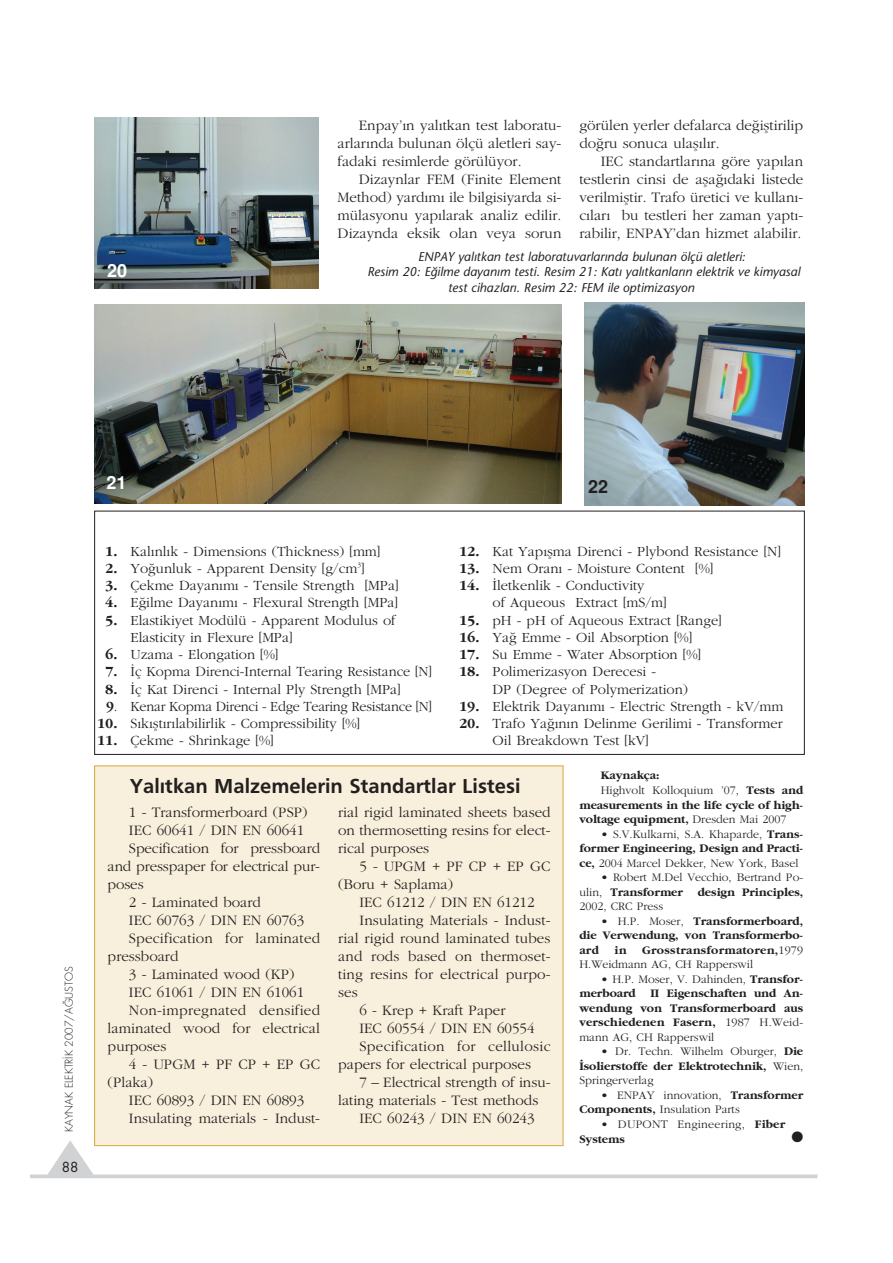
<style>
.page{position:relative;width:893px;height:1263px;background:#fff}
.page>*{position:absolute;margin:0;border:0;box-sizing:border-box;transform-origin:0 0}
.t1{font:700 21px "Gill Sans";color:#231f20}
.t2{font:700 18px "Helvetica";color:#fff}
.t3{font:700 18px "Helvetica";color:#231f20}
.t4{font:15px/18px "Garamond";color:#231f20;text-align:justify}
.t5{font:15px "Garamond";letter-spacing:.02em;color:#231f20}
.t6{font:15px "Zapf Dingbats";color:#231f20}
.t7{font:14.55px/17.2px "Garamond";color:#231f20}
.t8{font:13.5px "Futura";color:#231f20}
.t9{font:italic 12.75px "Stone Sans";color:#231f20}
.t10{font:12px/14.5px "Garamond";color:#231f20;text-align:justify}
.t11{font:700 12px/14.4px "Garamond";color:#231f20;text-align:justify}
.t12{font:12px/14.5px "Garamond";letter-spacing:.02em;color:#231f20}
.t13{font:300 10.5px "Futura";color:#231f20}
.s1{font-weight:700}
.s2{font-weight:400}
</style>
<div class="page">
<svg style="left:48px;top:1140px;width:45px;height:34px"></svg>
<svg style="left:30px;top:1174px;width:787px;height:4px;background:#d6d7d8"></svg>
<img style="left:94px;top:304px;width:467px;height:200px">
<img style="left:584px;top:303px;width:220px;height:203px">
<img style="left:94px;top:117px;width:225px;height:171px">
<div style="left:95px;top:766px;width:468px;height:380px;background:#f8f0dc"></div>
<div style="left:94px;top:511px;width:710px;height:244px;border:1px solid #231f20"></div>
<p class="t2" style="left:107px;top:263px;width:22px">20</p>
<p class="t4" style="left:337px;top:117px;width:225px;text-indent:21px">Enpay’›n yal›tkan test laboratu&shy;arlar›nda bulunan ölçü aletleri say&shy;fadaki resimlerde görülüyor.</p>
<p class="t4" style="left:337px;top:171px;width:225px;text-indent:21px">Dizaynlar FEM (Finite Element Method) yard›m› ile bilgisiyarda si&shy;mülasyonu yap›larak analiz edilir.<br>Dizaynda eksik olan veya sorun</p>
<p class="t4" style="left:579px;top:117px;width:225px">görülen yerler defalarca de¤ifltirilip do¤ru sonuca ulafl›l›r.</p>
<p class="t4" style="left:579px;top:153px;width:225px;text-indent:21px">IEC standartlar›na göre yap›lan testlerin cinsi de afla¤›daki listede verilmifltir. Trafo üretici ve kullan›- c›lar› bu testleri her zaman yapt›- rabilir, ENPAY’dan hizmet alabilir.</p>
<p class="t9" style="left:418px;top:251px;width:329px">ENPAY yal›tkan test laboratuvarlar›nda bulunan ölçü aletleri:</p>
<p class="t9" style="left:367px;top:267px;width:434px">Resim 20: E¤ilme dayan›m testi. Resim 21: Kat› yal›tkanlar›n elektrik ve kimyasal</p>
<p class="t9" style="left:448px;top:282px;width:248px">test cihazlar›. Resim 22: FEM ile optimizasyon</p>
<p class="t2" style="left:106px;top:475px;width:22px">21</p>
<p class="t3" style="left:588px;top:479px;width:22px">22</p>
<p class="t13" style="left:64px;top:1132px;width:167px;rotate:-90deg">KAYNAK ELEKTR‹K 2007/A⁄USTOS</p>
<p class="t8" style="left:62px;top:1161px;width:18px">88</p>
<p class="t7" style="left:105px;top:543px;width:276px"><span class="s1">1.</span> Kal›nl›k - Dimensions (Thickness) [mm]</p>
<p class="t7" style="left:105px;top:561px;width:261px"><span class="s1">2.</span> Yo¤unluk - Apparent Density [g/cm<sup>3</sup>]</p>
<p class="t7" style="left:105px;top:578px;width:295px"><span class="s1">3.</span> Çekme Dayan›m› - Tensile Strength [MPa]</p>
<p class="t7" style="left:105px;top:595px;width:294px"><span class="s1">4.</span> E¤ilme Dayan›m› - Flexural Strength [MPa]</p>
<p class="t7" style="left:130px;top:612px;width:266px;text-indent:-25px"><span class="s1">5.</span> Elastikiyet Modülü - Apparent Modulus of<br>Elasticity in Flexure [MPa]</p>
<p class="t7" style="left:105px;top:647px;width:174px"><span class="s1">6.</span> Uzama - Elongation [%]</p>
<p class="t7" style="left:105px;top:664px;width:328px"><span class="s1">7.</span> ‹ç Kopma Direnci-Internal Tearing Resistance [N]</p>
<p class="t7" style="left:105px;top:681px;width:297px"><span class="s1">8.</span> ‹ç Kat Direnci - Internal Ply Strength [MPa]</p>
<p class="t7" style="left:106px;top:699px;width:327px"><span class="s1">9</span>. Kenar Kopma Direnci - Edge Tearing Resistance [N]</p>
<p class="t7" style="left:97px;top:716px;width:264px"><span class="s1">10.</span> S›k›flt›r›labilirlik - Compressibility [%]</p>
<p class="t7" style="left:97px;top:733px;width:178px"><span class="s1">11.</span> Çekme - Shrinkage [%]</p>
<p class="t7" style="left:459px;top:543px;width:323px"><span class="s1">12.</span> Kat Yap›flma Direnci - Plybond Resistance [N]</p>
<p class="t7" style="left:459px;top:561px;width:256px"><span class="s1">13.</span> Nem Oran› - Moisture Content [%]</p>
<p class="t7" style="left:492px;top:578px;width:176px;text-indent:-33px"><span class="s1">14.</span> ‹letkenlik - Conductivity<br>of Aqueous Extract [mS/m]</p>
<p class="t7" style="left:459px;top:612px;width:264px"><span class="s1">15.</span> pH - pH of Aqueous Extract [Range]</p>
<p class="t7" style="left:459px;top:630px;width:234px"><span class="s1">16.</span> Ya¤ Emme - Oil Absorption [%]</p>
<p class="t7" style="left:459px;top:647px;width:243px"><span class="s1">17.</span> Su Emme - Water Absorption [%]</p>
<p class="t7" style="left:492px;top:664px;width:197px;text-indent:-33px"><span class="s1">18.</span> Polimerizasyon Derecesi -<br>DP (Degree of Polymerization)</p>
<p class="t7" style="left:459px;top:699px;width:326px"><span class="s1">19.</span> Elektrik Dayan›m› - Electric Strength - kV/mm</p>
<p class="t7" style="left:492px;top:716px;width:292px;text-indent:-33px"><span class="s1">20.</span> Trafo Ya¤›n›n Delinme Gerilimi - Transformer<br>Oil Breakdown Test [kV]</p>
<h1 class="t1" style="left:130px;top:778px;width:392px">Yal›tkan Malzemelerin Standartlar Listesi</h1>
<p class="t4" style="left:129px;top:804px;width:180px">1 - Transformerboard (PSP)</p>
<p class="t4" style="left:129px;top:822px;width:177px">IEC 60641 / DIN EN 60641</p>
<p class="t4" style="left:129px;top:840px;width:193px">Specification for pressboard</p>
<p class="t4" style="left:108px;top:858px;width:214px">and presspaper for electrical pur-</p>
<p class="t4" style="left:108px;top:876px;width:37px">poses</p>
<p class="t4" style="left:129px;top:894px;width:133px">2 - Laminated board</p>
<p class="t4" style="left:129px;top:912px;width:177px">IEC 60763 / DIN EN 60763</p>
<p class="t4" style="left:129px;top:930px;width:193px">Specification for laminated</p>
<p class="t4" style="left:108px;top:948px;width:72px">pressboard</p>
<p class="t4" style="left:129px;top:966px;width:167px">3 - Laminated wood (KP)</p>
<p class="t4" style="left:129px;top:984px;width:177px">IEC 61061 / DIN EN 61061</p>
<p class="t5" style="left:129px;top:1004px;width:193px">Non-impregnated densified</p>
<p class="t4" style="left:108px;top:1020px;width:214px">laminated wood for electrical</p>
<p class="t4" style="left:108px;top:1038px;width:60px">purposes</p>
<p class="t4" style="left:129px;top:1056px;width:193px">4 - UPGM + PF CP + EP GC</p>
<p class="t4" style="left:108px;top:1074px;width:47px">(Plaka)</p>
<p class="t4" style="left:129px;top:1092px;width:177px">IEC 60893 / DIN EN 60893</p>
<p class="t4" style="left:129px;top:1110px;width:193px">Insulating materials - Indust-</p>
<p class="t4" style="left:338px;top:804px;width:214px">rial rigid laminated sheets based on thermosetting resins for elect&shy;rical purposes</p>
<p class="t4" style="left:338px;top:858px;width:214px;text-indent:21px">5 - UPGM + PF CP + EP GC (Boru + Saplama)</p>
<p class="t4" style="left:359px;top:894px;width:177px">IEC 61212 / DIN EN 61212</p>
<p class="t4" style="left:359px;top:912px;width:193px">Insulating Materials - Indust-</p>
<p class="t4" style="left:338px;top:930px;width:214px">rial rigid round laminated tubes</p>
<p class="t4" style="left:338px;top:948px;width:214px">and rods based on thermoset-</p>
<p class="t4" style="left:338px;top:966px;width:214px">ting resins for electrical purpo-</p>
<p class="t4" style="left:338px;top:984px;width:21px">ses</p>
<p class="t4" style="left:359px;top:1002px;width:148px">6 - Krep + Kraft Paper</p>
<p class="t4" style="left:359px;top:1020px;width:177px">IEC 60554 / DIN EN 60554</p>
<p class="t5" style="left:359px;top:1040px;width:193px">Specification for cellulosic</p>
<p class="t4" style="left:338px;top:1056px;width:194px">papers for electrical purposes</p>
<p class="t4" style="left:359px;top:1074px;width:193px">7 – Electrical strength of insu-</p>
<p class="t4" style="left:338px;top:1092px;width:202px">lating materials - Test methods</p>
<p class="t4" style="left:359px;top:1110px;width:177px">IEC 60243 / DIN EN 60243</p>
<p class="t11" style="left:600px;top:769px;width:60px">Kaynakça:</p>
<p class="t10" style="left:600px;top:784px;width:204px">Highvolt Kolloquium ’07, <span class="s1">Tests and</span></p>
<p class="t11" style="left:579px;top:798px;width:225px">measurements in the life cycle of high-</p>
<p class="t11" style="left:579px;top:813px;width:209px">voltage equipment, <span class="s2">Dresden Mai 2007</span></p>
<p class="t10" style="left:579px;top:827px;width:225px;text-indent:21px">• S.V.Kulkarni, S.A. Khaparde, <span class="s1">Trans&shy;former Engineering, Design and Practi&shy;ce,</span> 2004 Marcel Dekker, New York, Basel</p>
<p class="t10" style="left:579px;top:871px;width:225px;text-indent:21px">• Robert M.Del Vecchio, Bertrand Po&shy;ulin, <span class="s1">Transformer design Principles, </span>2002, CRC Press</p>
<p class="t11" style="left:579px;top:915px;width:225px;text-indent:21px"><span class="s2">• H.P. Moser,</span> Transformerboard, die Verwendung, von Transformerbo&shy;ard</p>
<p class="t10" style="left:579px;top:944px;width:225px;text-indent:63px"><span class="s1">Grosstransformatoren,</span>1979<br>H.Weidmann AG, CH Rapperswil</p>
<p class="t11" style="left:579px;top:973px;width:225px;text-indent:21px"><span class="s2">• H.P. Moser, V. Dahinden,</span> Transfor&shy;merboard II Eigenschaften und An&shy;wendung von Transformerboard aus verschiedenen Fasern, <span class="s2">1987 H.Weid&shy;mann AG, CH Rapperswil</span></p>
<p class="t10" style="left:579px;top:1045px;width:225px;text-indent:21px">• Dr. Techn. Wilhelm Oburger, <span class="s1">Die ‹solierstoffe der Elektrotechnik,</span> Wien, Springerverlag</p>
<p class="t10" style="left:579px;top:1089px;width:225px;text-indent:21px">• ENPAY innovation, <span class="s1">Transformer<br>Components,</span> Insulation Parts</p>
<p class="t12" style="left:579px;top:1118px;width:207px;text-indent:21px">• DUPONT Engineering, <span class="s1">Fiber<br>Systems</span></p>
<p class="t11" style="left:614px;top:944px;width:14px">in</p>
<p class="t6" style="left:791px;top:1128px;width:13px">●</p>
</div>
